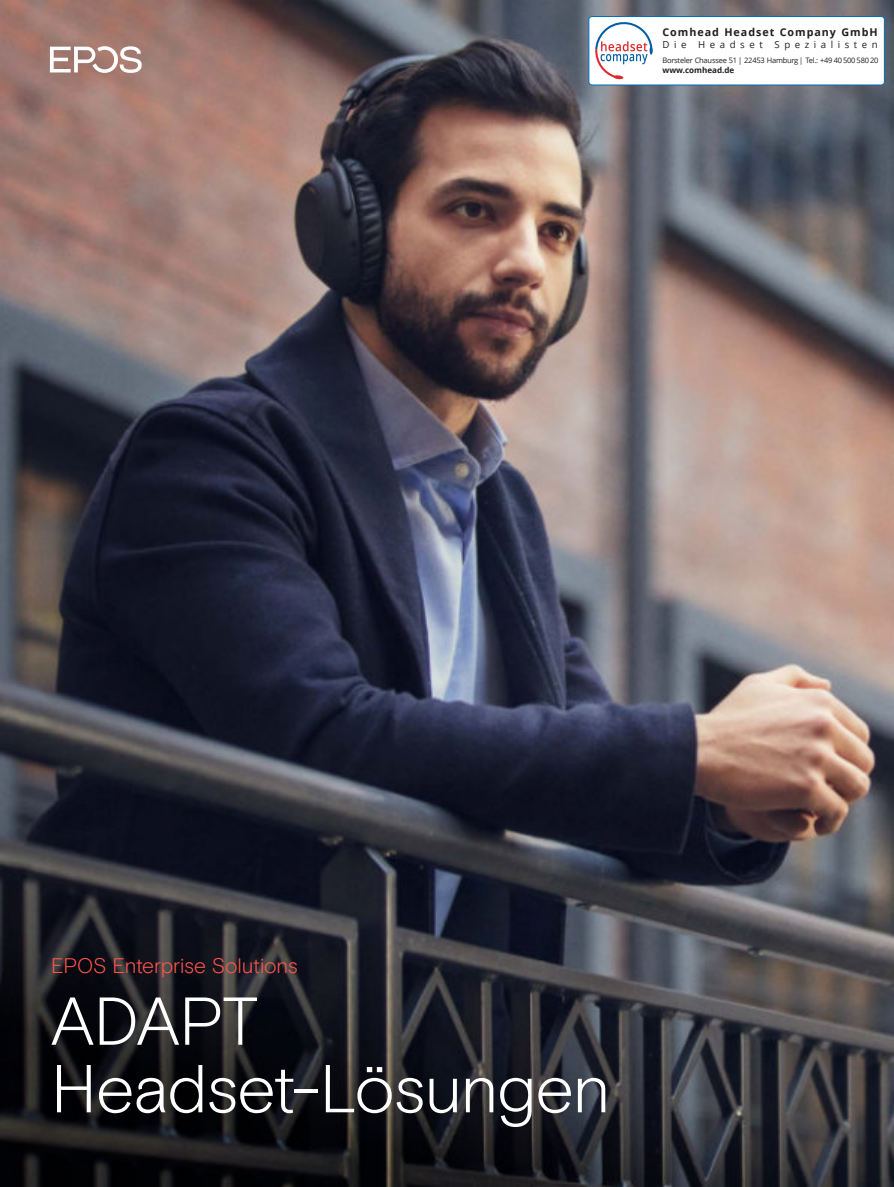
<style>
.page{position:relative;width:894px;height:1187px;background:#fff}
.page>*{position:absolute;margin:0;border:0;box-sizing:border-box;transform-origin:0 0}
.t1{font:300 67.5px/67.5px "EPOS Basis";letter-spacing:-.02em;color:#fff}
.t2{font:300 21px "EPOS Basis";letter-spacing:-.01em;color:#ff5549}
.t3{font:700 10.8px "Open Sans";letter-spacing:.09em;color:#231f20}
.t4{font:9.6px "Open Sans";letter-spacing:.47em;color:#231f20}
.t5{font:700 8.1px "Open Sans";color:#231f20}
.t6{font:7.5px "Open Sans";letter-spacing:-.03em;color:#231f20}
</style>
<div class="page">
<img style="left:0;top:0;width:893px;height:1186px">
<div style="left:588px;top:16px;width:296px;height:69px;background:#fff;border:1px solid #006db6;border-radius:3px"></div>
<svg style="left:595px;top:22px;width:57px;height:57px"></svg>
<svg style="left:50px;top:46px;width:92px;height:27px"></svg>
<h3 class="t3" style="left:662px;top:27px;width:217px">Comhead Headset Company GmbH</h3>
<p class="t4" style="left:662px;top:40px;width:217px">Die Headset Spezialisten</p>
<p class="t6" style="left:662px;top:57px;width:217px">Borsteler Chaussee 51| 22453 Hamburg| Tel.: +49 40 500 580 20</p>
<p class="t5" style="left:662px;top:66px;width:73px">www.comhead.de</p>
<h2 class="t2" style="left:51px;top:956px;width:248px">EPOS Enterprise Solutions</h2>
<h1 class="t1" style="left:51px;top:992px;width:561px">ADAPT<br>Headset-Lösungen</h1>
</div>
